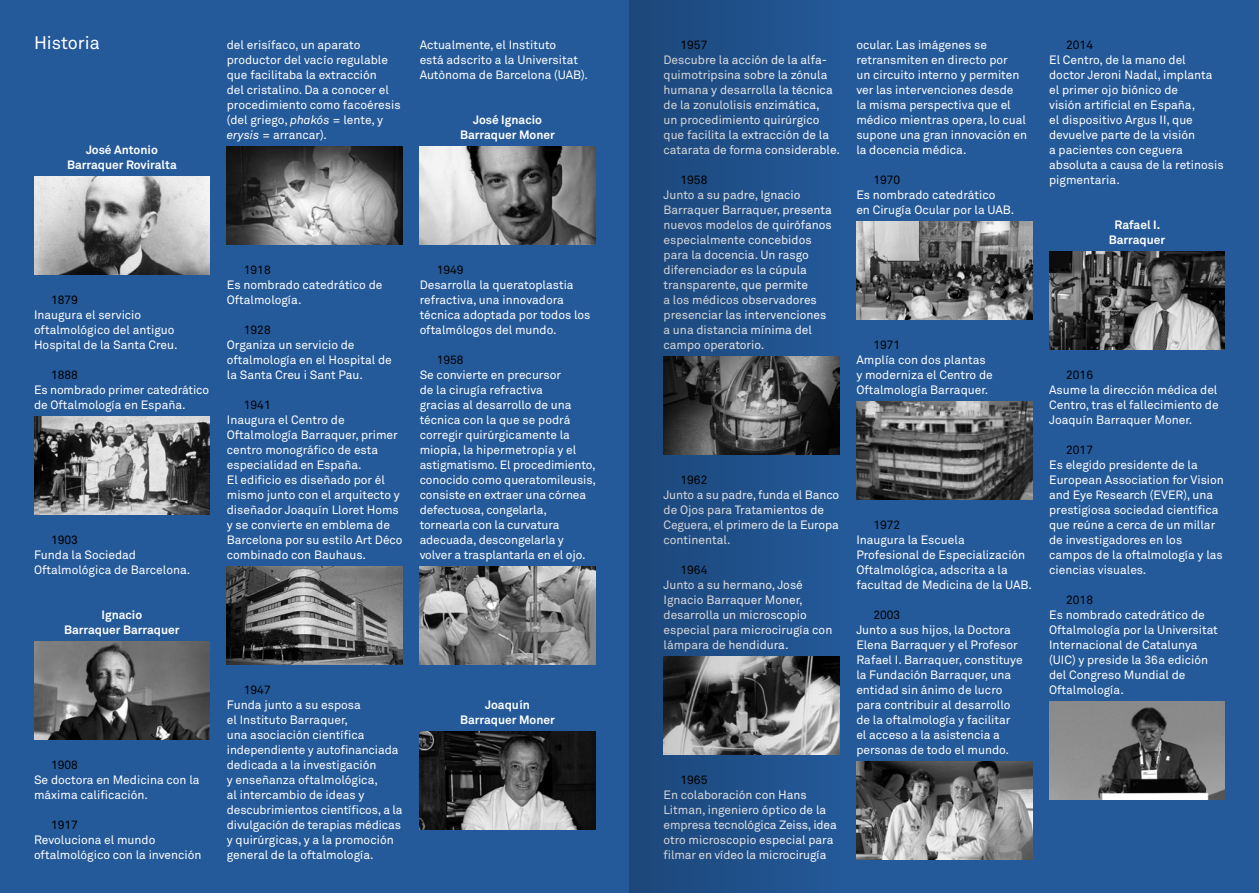
<style>
.page{position:relative;width:1259px;height:893px;background:#245a9a}
.page>*{position:absolute;margin:0;border:0;box-sizing:border-box;transform-origin:0 0}
.t1{font:18px "Akkurat Pro";color:#fff}
.t2{font:12px/15px "Akkurat Pro";color:#fff}
.t3{font:700 12px/15px "Akkurat Pro";color:#fff;text-align:center}
.t4{font:12px "Akkurat Pro";color:#000}
.s1{font-style:italic}
</style>
<div class="page">
<img style="left:34px;top:177px;width:176px;height:97px">
<img style="left:34px;top:417px;width:176px;height:97px">
<img style="left:34px;top:642px;width:176px;height:97px">
<img style="left:227px;top:147px;width:176px;height:97px">
<img style="left:227px;top:567px;width:176px;height:97px">
<img style="left:420px;top:147px;width:175px;height:97px">
<img style="left:420px;top:567px;width:175px;height:97px">
<img style="left:420px;top:732px;width:175px;height:97px">
<svg style="left:629px;top:0;width:596px;height:893px"></svg>
<h1 class="t1" style="left:34px;top:32px;width:67px">Historia</h1>
<p class="t3" style="left:67px;top:142px;width:111px">José Antonio<br>Barraquer Roviralta</p>
<p class="t2" style="left:227px;top:38px;width:175px">del erisífaco, un aparato productor del vacío regulable que facilitaba la extracción<br>del cristalino. Da a conocer el procedimiento como facoéresis (del griego, <span class="s1">phakós</span> = lente, y <span class="s1">erysis</span> = arrancar).</p>
<p class="t2" style="left:420px;top:38px;width:170px">Actualmente, el Instituto<br>está adscrito a la Universitat<br>Autònoma de Barcelona (UAB).</p>
<p class="t3" style="left:460px;top:112px;width:96px">José Ignacio<br>Barraquer Moner</p>
<p class="t4" style="left:51px;top:293px;width:28px">1879</p>
<p class="t2" style="left:34px;top:308px;width:145px">Inaugura el servicio oftalmológico del antiguo<br>Hospital de la Santa Creu.</p>
<p class="t4" style="left:51px;top:368px;width:28px">1888</p>
<p class="t2" style="left:34px;top:383px;width:177px">Es nombrado primer catedrático de Oftalmología en España.</p>
<p class="t4" style="left:51px;top:533px;width:28px">1903</p>
<p class="t2" style="left:34px;top:548px;width:158px">Funda la Sociedad<br>Oftalmológica de Barcelona.</p>
<p class="t3" style="left:64px;top:607px;width:117px">Ignacio<br>Barraquer Barraquer</p>
<p class="t4" style="left:244px;top:263px;width:28px">1918</p>
<p class="t2" style="left:227px;top:278px;width:157px">Es nombrado catedrático de<br>Oftalmología.</p>
<p class="t4" style="left:244px;top:323px;width:28px">1928</p>
<p class="t2" style="left:227px;top:338px;width:166px">Organiza un servicio de oftalmología en el Hospital de la Santa Creu i Sant Pau.</p>
<p class="t4" style="left:244px;top:398px;width:28px">1941</p>
<p class="t2" style="left:227px;top:413px;width:177px">Inaugura el Centro de<br>Oftalmología Barraquer, primer centro monográfico de esta especialidad en España.<br>El edificio es diseñado por él mismo junto con el arquitecto y diseñador Joaquín Lloret Homs y se convierte en emblema de<br>Barcelona por su estilo Art Déco combinado con Bauhaus.</p>
<p class="t4" style="left:437px;top:263px;width:28px">1949</p>
<p class="t2" style="left:420px;top:278px;width:172px">Desarrolla la queratoplastia refractiva, una innovadora técnica adoptada por todos los oftalmólogos del mundo.</p>
<p class="t4" style="left:437px;top:353px;width:28px">1958</p>
<p class="t2" style="left:420px;top:368px;width:178px">Se convierte en precursor<br>de la cirugía refractiva<br>gracias al desarrollo de una técnica con la que se podrá corregir quirúrgicamente la miopía, la hipermetropía y el astigmatismo. El procedimiento, conocido como queratomileusis, consiste en extraer una córnea defectuosa, congelarla, tornearla con la curvatura adecuada, descongelarla y volver a trasplantarla en el ojo.</p>
<p class="t4" style="left:51px;top:758px;width:28px">1908</p>
<p class="t2" style="left:34px;top:773px;width:167px">Se doctora en Medicina con la máxima calificación.</p>
<p class="t4" style="left:51px;top:818px;width:28px">1917</p>
<p class="t2" style="left:34px;top:833px;width:169px">Revoluciona el mundo oftalmológico con la invención</p>
<p class="t4" style="left:244px;top:683px;width:28px">1947</p>
<p class="t2" style="left:227px;top:698px;width:177px">Funda junto a su esposa<br>el Instituto Barraquer,<br>una asociación científica independiente y autofinanciada dedicada a la investigación<br>y enseñanza oftalmológica,<br>al intercambio de ideas y descubrimientos científicos, a la divulgación de terapias médicas y quirúrgicas, y a la promoción general de la oftalmología.</p>
<p class="t3" style="left:460px;top:697px;width:96px">Joaquín<br>Barraquer Moner</p>
<p class="t4" style="left:680px;top:38px;width:28px">1957</p>
<p class="t2" style="left:663px;top:53px;width:178px">Descubre la acción de la alfa&shy;quimotripsina sobre la zónula humana y desarrolla la técnica de la zonulolisis enzimática,<br>un procedimiento quirúrgico que facilita la extracción de la catarata de forma considerable.</p>
<p class="t4" style="left:680px;top:173px;width:28px">1958</p>
<p class="t2" style="left:663px;top:188px;width:170px">Junto a su padre, Ignacio<br>Barraquer Barraquer, presenta nuevos modelos de quirófanos especialmente concebidos para la docencia. Un rasgo diferenciador es la cúpula transparente, que permite<br>a los médicos observadores presenciar las intervenciones a una distancia mínima del campo operatorio.</p>
<p class="t2" style="left:856px;top:38px;width:172px">ocular. Las imágenes se retransmiten en directo por<br>un circuito interno y permiten ver las intervenciones desde<br>la misma perspectiva que el médico mientras opera, lo cual supone una gran innovación en la docencia médica.</p>
<p class="t4" style="left:873px;top:173px;width:28px">1970</p>
<p class="t2" style="left:856px;top:188px;width:159px">Es nombrado catedrático<br>en Cirugía Ocular por la UAB.</p>
<p class="t4" style="left:873px;top:338px;width:28px">1971</p>
<p class="t2" style="left:856px;top:353px;width:138px">Amplía con dos plantas y moderniza el Centro de<br>Oftalmología Barraquer.</p>
<p class="t4" style="left:680px;top:473px;width:28px">1962</p>
<p class="t2" style="left:663px;top:488px;width:177px">Junto a su padre, funda el Banco de Ojos para Tratamientos de<br>Ceguera, el primero de la Europa continental.</p>
<p class="t4" style="left:680px;top:563px;width:28px">1964</p>
<p class="t2" style="left:663px;top:578px;width:170px">Junto a su hermano, José<br>Ignacio Barraquer Moner, desarrolla un microscopio especial para microcirugía con lámpara de hendidura.</p>
<p class="t4" style="left:680px;top:773px;width:28px">1965</p>
<p class="t2" style="left:663px;top:788px;width:175px">En colaboración con Hans<br>Litman, ingeniero óptico de la empresa tecnológica Zeiss, idea otro microscopio especial para filmar en vídeo la microcirugía</p>
<p class="t4" style="left:873px;top:518px;width:28px">1972</p>
<p class="t2" style="left:856px;top:533px;width:177px">Inaugura la Escuela<br>Profesional de Especialización<br>Oftalmológica, adscrita a la facultad de Medicina de la UAB.</p>
<p class="t4" style="left:873px;top:608px;width:28px">2003</p>
<p class="t2" style="left:856px;top:623px;width:168px">Junto a sus hijos, la Doctora<br>Elena Barraquer y el Profesor<br>Rafael I. Barraquer, constituye la Fundación Barraquer, una entidad sin ánimo de lucro para contribuir al desarrollo de la oftalmología y facilitar el acceso a la asistencia a personas de todo el mundo.</p>
<p class="t4" style="left:1066px;top:38px;width:28px">2014</p>
<p class="t2" style="left:1049px;top:53px;width:176px">El Centro, de la mano del doctor Jeroni Nadal, implanta el primer ojo biónico de<br>visión artificial en España,<br>el dispositivo Argus II, que devuelve parte de la visión<br>a pacientes con ceguera absoluta a causa de la retinosis pigmentaria.</p>
<p class="t3" style="left:1108px;top:217px;width:58px">Rafael I.<br>Barraquer</p>
<p class="t4" style="left:1066px;top:368px;width:28px">2016</p>
<p class="t2" style="left:1049px;top:383px;width:171px;text-align:justify">Asume la dirección médica del Centro, tras el fallecimiento de Joaquín Barraquer Moner.</p>
<p class="t4" style="left:1066px;top:443px;width:28px">2017</p>
<p class="t2" style="left:1049px;top:458px;width:176px">Es elegido presidente de la<br>European Association for Vision and Eye Research (EVER), una prestigiosa sociedad científica que reúne a cerca de un millar de investigadores en los campos de la oftalmología y las ciencias visuales.</p>
<p class="t4" style="left:1066px;top:593px;width:28px">2018</p>
<p class="t2" style="left:1049px;top:608px;width:170px">Es nombrado catedrático de<br>Oftalmología por la Universitat<br>Internacional de Catalunya (UIC) y preside la 36a edición del Congreso Mundial de<br>Oftalmología.</p>
</div>
